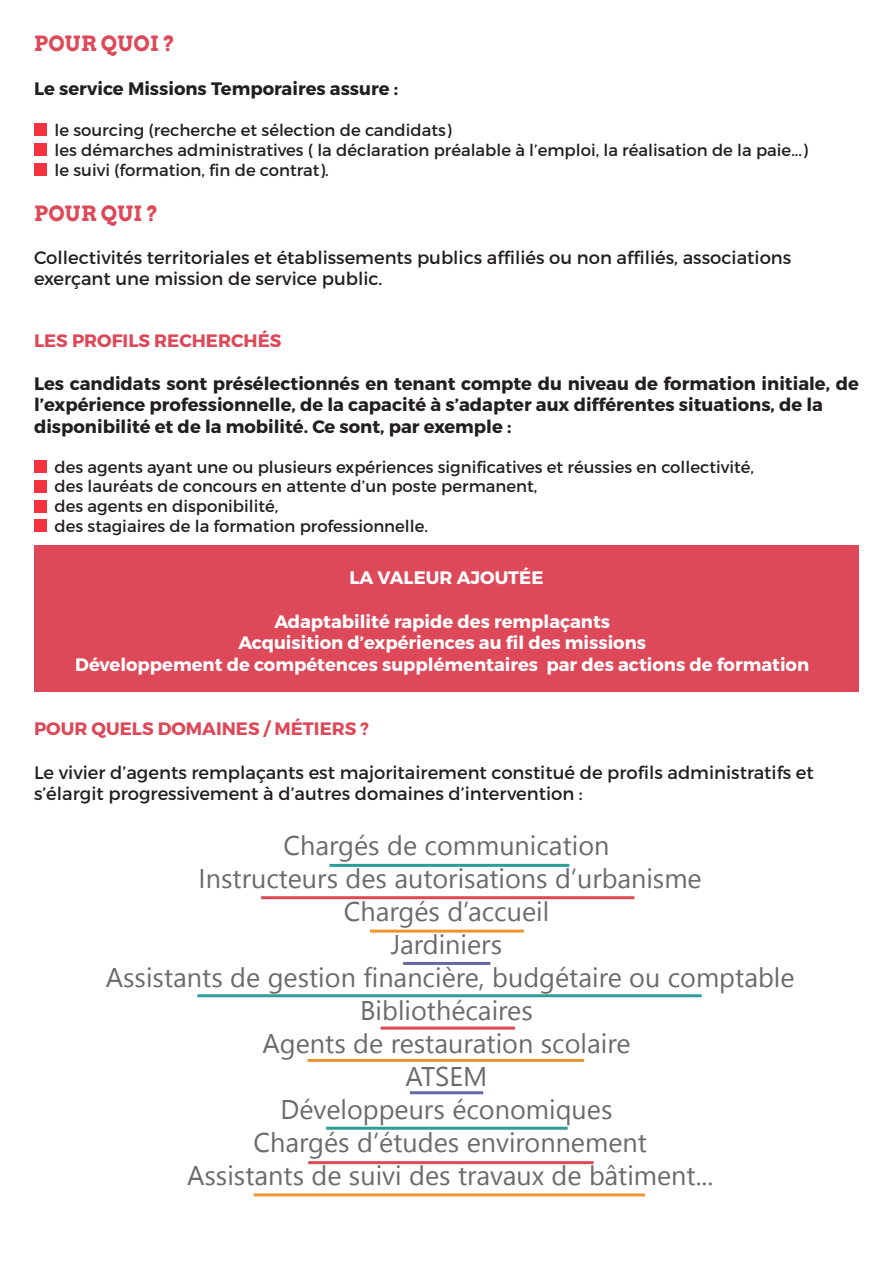
<style>
.page{position:relative;width:893px;height:1263px;background:#fff}
.page>*{position:absolute;margin:0;border:0;box-sizing:border-box;transform-origin:0 0}
.t1{font:27px "Nirmala UI";color:#6b6b6b}
.t2{font:700 21px "Arvo";color:#dd4959}
.t3{font:18px "Montserrat";color:#231f20}
.t4{font:700 18px/21.6px "Montserrat";color:#231f20}
.t5{font:700 18px "Montserrat";color:#fff}
.t6{font:700 18px "Montserrat";color:#dd4959}
.t7{font:16.5px "Montserrat";color:#231f20}
.t8{font:700 16.5px "Arvo";color:#fff}
</style>
<div class="page">
<div style="left:34px;top:124px;width:12px;height:12px;background:#f7323f"></div>
<div style="left:34px;top:144px;width:12px;height:12px;background:#f7323f"></div>
<div style="left:34px;top:163px;width:12px;height:13px;background:#f7323f"></div>
<div style="left:34px;top:460px;width:12px;height:13px;background:#f7323f"></div>
<div style="left:34px;top:480px;width:12px;height:12px;background:#f7323f"></div>
<div style="left:34px;top:500px;width:12px;height:12px;background:#f7323f"></div>
<div style="left:34px;top:520px;width:12px;height:12px;background:#f7323f"></div>
<div style="left:34px;top:545px;width:825px;height:147px;background:#dd4959"></div>
<hr style="left:330px;top:864px;width:239px;height:3px;background:#2e9e9b">
<hr style="left:261px;top:896px;width:373px;height:3px;background:#dd4959">
<hr style="left:370px;top:929px;width:154px;height:3px;background:#ed9531">
<hr style="left:403px;top:962px;width:87px;height:3px;background:#6766a5">
<hr style="left:197px;top:994px;width:505px;height:3px;background:#2e9e9b">
<hr style="left:381px;top:1026px;width:134px;height:3px;background:#dd4959">
<hr style="left:307px;top:1059px;width:277px;height:3px;background:#ed9531">
<hr style="left:410px;top:1091px;width:73px;height:3px;background:#6766a5">
<hr style="left:326px;top:1127px;width:242px;height:3px;background:#2e9e9b">
<hr style="left:308px;top:1161px;width:286px;height:3px;background:#dd4959">
<hr style="left:254px;top:1193px;width:391px;height:3px;background:#ed9531">
<p class="t2" style="left:34px;top:31px;width:142px">POUR QUOI ?</p>
<p class="t4" style="left:34px;top:78px;width:366px">Le service Missions Temporaires assure :</p>
<p class="t7" style="left:55px;top:120px;width:398px">le sourcing (recherche et sélection de candidats)</p>
<p class="t7" style="left:55px;top:140px;width:755px">les démarches administratives ( la déclaration préalable à l’emploi, la réalisation de la paie...)</p>
<p class="t7" style="left:55px;top:160px;width:276px">le suivi (formation, fin de contrat).</p>
<p class="t2" style="left:34px;top:200px;width:126px">POUR QUI ?</p>
<p class="t3" style="left:34px;top:246px;width:759px">Collectivités territoriales et établissements publics affiliés ou non affiliés, associations</p>
<p class="t3" style="left:34px;top:268px;width:350px">exerçant une mission de service public.</p>
<p class="t6" style="left:34px;top:329px;width:249px">LES PROFILS RECHERCHÉS</p>
<p class="t4" style="left:34px;top:373px;width:826px">Les candidats sont présélectionnés en tenant compte du niveau de formation initiale, de l’expérience professionnelle, de la capacité à s’adapter aux différentes situations, de la</p>
<p class="t4" style="left:34px;top:416px;width:479px">disponibilité et de la mobilité. Ce sont, par exemple :</p>
<p class="t7" style="left:55px;top:457px;width:701px">des agents ayant une ou plusieurs expériences significatives et réussies en collectivité,</p>
<p class="t7" style="left:55px;top:476px;width:484px">des lauréats de concours en attente d’un poste permanent,</p>
<p class="t7" style="left:55px;top:496px;width:225px">des agents en disponibilité,</p>
<p class="t7" style="left:55px;top:516px;width:375px">des stagiaires de la formation professionnelle.</p>
<p class="t5" style="left:349px;top:567px;width:196px">LA VALEUR AJOUTÉE</p>
<p class="t5" style="left:274px;top:610px;width:337px">Adaptabilité rapide des remplaçants</p>
<p class="t5" style="left:238px;top:632px;width:409px">Acquisition d’expériences au fil des missions</p>
<p class="t5" style="left:75px;top:653px;width:735px">Développement de compétences supplémentaires par des actions de formation</p>
<p class="t8" style="left:34px;top:654px;width:86px">PORTANT</p>
<p class="t6" style="left:34px;top:718px;width:337px">POUR QUELS DOMAINES / MÉTIERS ?</p>
<p class="t3" style="left:34px;top:761px;width:781px">Le vivier d’agents remplaçants est majoritairement constitué de profils administratifs et</p>
<p class="t3" style="left:34px;top:783px;width:550px">s’élargit progressivement à d’autres domaines d’intervention :</p>
<p class="t1" style="left:283px;top:823px;width:327px">Chargés de communication</p>
<p class="t1" style="left:199px;top:856px;width:505px">Instructeurs des autorisations d’urbanisme</p>
<p class="t1" style="left:344px;top:889px;width:207px">Chargés d’accueil</p>
<p class="t1" style="left:391px;top:922px;width:113px">Jardiniers</p>
<p class="t1" style="left:106px;top:955px;width:690px">Assistants de gestion financière, budgétaire ou comptable</p>
<p class="t1" style="left:360px;top:988px;width:174px">Bibliothécaires</p>
<p class="t1" style="left:262px;top:1021px;width:369px">Agents de restauration scolaire</p>
<p class="t1" style="left:406px;top:1054px;width:83px">ATSEM</p>
<p class="t1" style="left:280px;top:1087px;width:333px">Développeurs économiques</p>
<p class="t1" style="left:253px;top:1120px;width:395px">Chargés d’études environnement</p>
<p class="t1" style="left:187px;top:1153px;width:528px">Assistants de suivi des travaux de bâtiment...</p>
</div>
